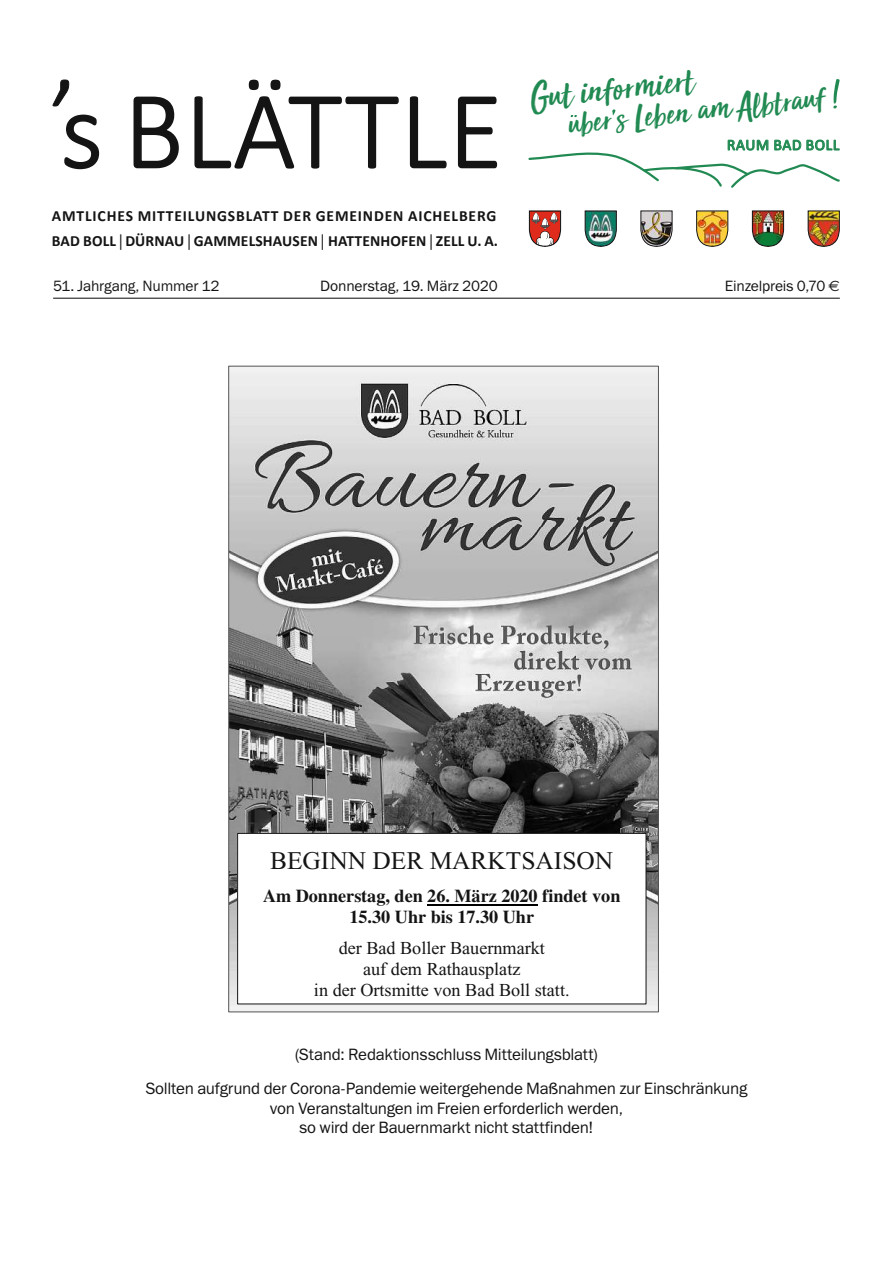
<style>
.page{position:relative;width:893px;height:1263px;background:#fff}
.page>*{position:absolute;margin:0;border:0;box-sizing:border-box;transform-origin:0 0}
.t1{font:300 110.85px "Calibri";letter-spacing:.015em;color:#141414}
.t2{font:39.3px "Sun Valley";color:#218a52}
.t3{font:36px "Sun Valley";color:#218a52}
.t4{font:25.35px "Times";color:#141414}
.t5{font:18.15px/20.9px "Times";color:#141414;text-align:center}
.t6{font:700 18.15px/20.9px "Times";color:#141414;text-align:center}
.t7{font:16.5px/34.5px "Franklin Gothic Book ITC";letter-spacing:-.015em;color:#141414;text-align:center}
.t8{font:700 15.6px/24.5px "Calibri";letter-spacing:.05em;color:#141414}
.t9{font:15.6px "Calibri";letter-spacing:.04em;color:#218a52}
.t10{font:15px "Franklin Gothic Book ITC";letter-spacing:-.01em;color:#141414}
.s1{font-family:"Frutiger";font-weight:300}
.s2{font-family:"Euro Sans"}
</style>
<div class="page">
<svg style="left:64px;top:114px;width:36px;height:56px"></svg>
<svg style="left:133px;top:96px;width:46px;height:73px"></svg>
<svg style="left:194px;top:79px;width:205px;height:90px"></svg>
<svg style="left:409px;top:96px;width:38px;height:73px"></svg>
<svg style="left:457px;top:96px;width:41px;height:73px"></svg>
<svg style="left:528px;top:139px;width:312px;height:49px"></svg>
<svg style="left:571px;top:79px;width:269px;height:38px"></svg>
<svg style="left:52px;top:79px;width:18px;height:28px"></svg>
<svg style="left:529px;top:210px;width:32px;height:37px"></svg>
<svg style="left:584px;top:210px;width:33px;height:37px"></svg>
<svg style="left:640px;top:210px;width:33px;height:37px"></svg>
<svg style="left:696px;top:210px;width:33px;height:37px"></svg>
<svg style="left:752px;top:210px;width:32px;height:37px"></svg>
<svg style="left:807px;top:210px;width:33px;height:37px"></svg>
<hr style="left:53px;top:298px;width:787px;height:1px;background:#141414">
<img style="left:230px;top:368px;width:427px;height:642px">
<div style="left:238px;top:833px;width:408px;height:171px;background:#fff"></div>
<div style="left:237px;top:833px;width:409px;height:171px;border:1px solid #141414"></div>
<hr style="left:427px;top:904px;width:111px;height:1px;background:#000">
<h1 class="t1" style="left:60px;top:62px;width:443px">s BLÄTTLE</h1>
<h2 class="t2" style="left:528px;top:64px;width:165px;rotate:-6deg">Gut informiert</h2>
<h3 class="t3" style="left:565px;top:94px;width:259px;rotate:-6deg">uber s Leben am Albtrauf</h3>
<p class="t9" style="left:727px;top:135px;width:114px">RAUM BAD BOLL</p>
<p class="t8" style="left:52px;top:204px;width:448px">AMTLICHES MITTEILUNGSBLATT DER GEMEINDEN AICHELBERG<br>BAD BOLL <span class="s1">|</span> DÜRNAU <span class="s1">|</span> GAMMELSHAUSEN <span class="s1">|</span> HATTENHOFEN <span class="s1">|</span> ZELL U. A.</p>
<p class="t10" style="left:53px;top:276px;width:168px">51. Jahrgang, Nummer 12</p>
<p class="t10" style="left:320px;top:276px;width:179px">Donnerstag, 19. März 2020</p>
<p class="t10" style="left:725px;top:276px;width:116px">Einzelpreis 0,70 <span class="s2">€</span></p>
<h3 class="t4" style="left:270px;top:847px;width:344px">BEGINN DER MARKTSAISON</h3>
<p class="t6" style="left:263px;top:885px;width:359px">Am Donnerstag, den 26. März 2020 findet von<br>15.30 Uhr bis 17.30 Uhr</p>
<p class="t5" style="left:314px;top:937px;width:257px">der Bad Boller Bauernmarkt<br>auf dem Rathausplatz<br>in der Ortsmitte von Bad Boll statt.</p>
<p class="t7" style="left:145px;top:1036px;width:603px">(Stand: Redaktionsschluss Mitteilungsblatt)<br>Sollten aufgrund der Corona-Pandemie weitergehende Maßnahmen zur Einschränkung</p>
<p class="t7" style="left:270px;top:1098px;width:355px;line-height:19.5px">von Veranstaltungen im Freien erforderlich werden, so wird der Bauernmarkt nicht stattfinden!</p>
</div>
